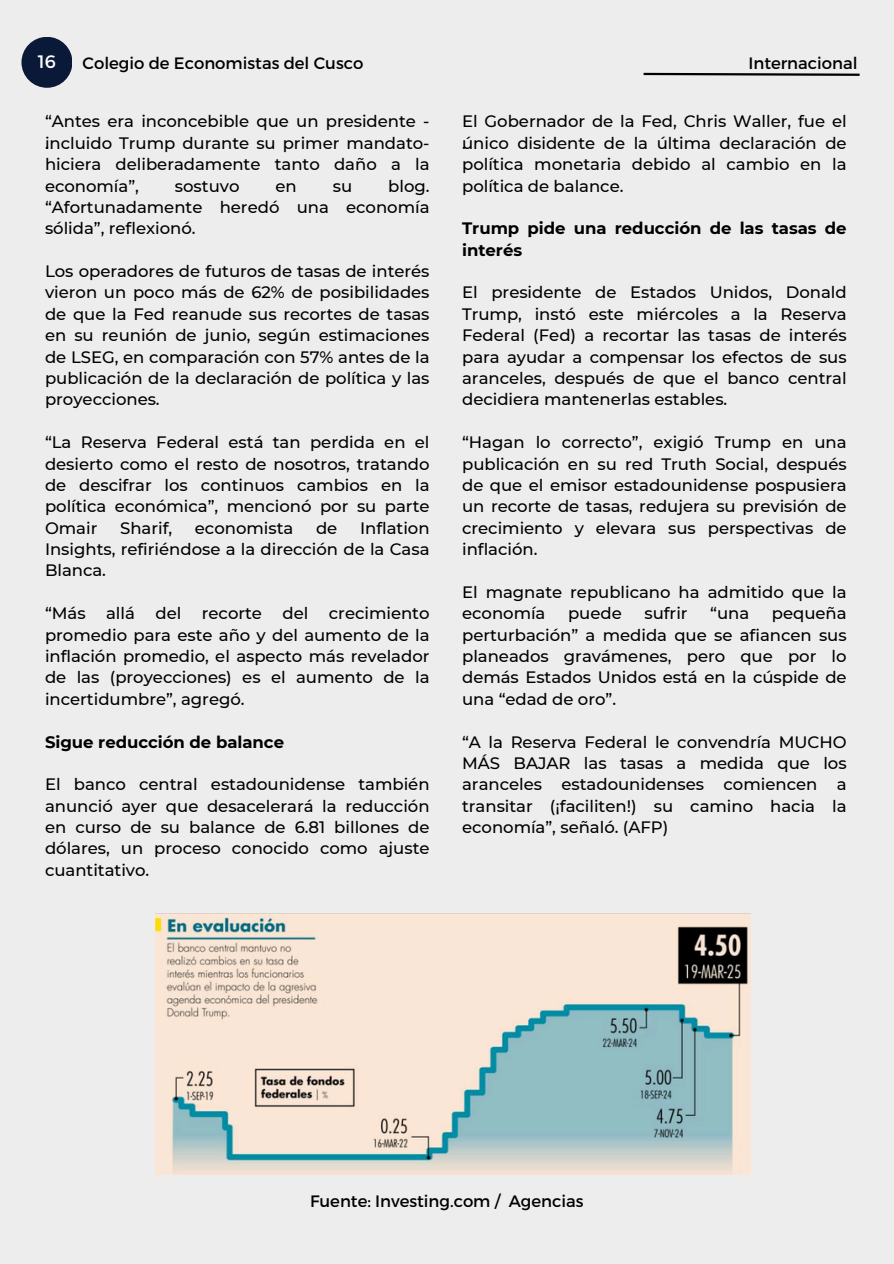
<style>
.page{position:relative;width:894px;height:1264px;background:#fff}
.page>*{position:absolute;margin:0;border:0;box-sizing:border-box;transform-origin:0 0}
.t1{font:18px "Montserrat";color:#fff}
.t2{font:500 16.5px/21.3px "Montserrat";color:#000;text-align:justify}
.t3{font:16.5px "Montserrat";color:#000}
.t4{font:700 16.5px/21.3px "Montserrat";color:#000}
</style>
<div class="page">
<div style="left:0;top:0;width:893px;height:1263px;background:#ededed"></div>
<div style="left:21px;top:37px;width:51px;height:51px;background:#0a1937;border-radius:50%"></div>
<svg style="left:643px;top:72px;width:217px;height:4px"></svg>
<img style="left:156px;top:913px;width:594px;height:261px">
<p class="t1" style="left:38px;top:50px;width:20px">16</p>
<p class="t3" style="left:82px;top:52px;width:282px">Colegio de Economistas del Cusco</p>
<p class="t3" style="left:748px;top:52px;width:111px">Internacional</p>
<h1 class="t2" style="left:45px;top:111px;width:386px">“Antes era inconcebible que un presidente - incluido Trump durante su primer mandato&shy;hiciera deliberadamente tanto daño a la economía”,</h1>
<p class="t2" style="left:45px;top:132px;width:5px">.</p>
<h1 class="t2" style="left:45px;top:175px;width:386px;text-indent:343px">blog. “Afortunadamente heredó una economía sólida”, reflexionó.</h1>
<h1 class="t2" style="left:45px;top:260px;width:386px">Los operadores de futuros de tasas de interés vieron un poco más de 62% de posibilidades de que la Fed reanude sus recortes de tasas en su reunión de junio, según estimaciones de LSEG, en comparación con 57% antes de la publicación de la declaración de política y las proyecciones.</h1>
<h1 class="t2" style="left:45px;top:431px;width:386px">“La Reserva Federal está tan perdida en el desierto como el resto de nosotros, tratando de descifrar los continuos cambios en la política económica”, mencionó por su parte Omair</h1>
<h1 class="t2" style="left:175px;top:175px;width:66px">sostuvo</h1>
<h1 class="t2" style="left:275px;top:175px;width:23px">en</h1>
<h1 class="t2" style="left:333px;top:175px;width:21px">su</h1>
<h1 class="t2" style="left:45px;top:517px;width:386px;text-indent:315px">Inflation Insights, refiriéndose a la dirección de la Casa Blanca.</h1>
<h1 class="t2" style="left:45px;top:602px;width:386px">“Más allá del recorte del crecimiento promedio para este año y del aumento de la inflación promedio, el aspecto más revelador de las (proyecciones) es el aumento de la incertidumbre”, agregó.</h1>
<h1 class="t4" style="left:45px;top:731px;width:240px">Sigue reducción de balance</h1>
<h1 class="t2" style="left:45px;top:773px;width:386px">El banco central estadounidense también anunció ayer que desacelerará la reducción en curso de su balance de 6.81 billones de dólares, un proceso conocido como ajuste cuantitativo.</h1>
<h1 class="t2" style="left:120px;top:517px;width:54px">Sharif,</h1>
<h1 class="t2" style="left:195px;top:517px;width:100px">economista</h1>
<h1 class="t2" style="left:316px;top:517px;width:23px">de</h1>
<h1 class="t2" style="left:462px;top:111px;width:386px">El Gobernador de la Fed, Chris Waller, fue el único disidente de la última declaración de política monetaria debido al cambio en la política de balance.</h1>
<h1 class="t4" style="left:462px;top:218px;width:386px">Trump pide una reducción de las tasas de interés</h1>
<h1 class="t2" style="left:462px;top:282px;width:386px">El presidente de Estados Unidos, Donald Trump, instó este miércoles a la Reserva Federal (Fed) a recortar las tasas de interés para ayudar a compensar los efectos de sus aranceles, después de que el banco central decidiera mantenerlas estables.</h1>
<h1 class="t2" style="left:462px;top:431px;width:386px">“Hagan lo correcto”, exigió Trump en una publicación en su red Truth Social, después de que el emisor estadounidense pospusiera un recorte de tasas, redujera su previsión de crecimiento y elevara sus perspectivas de inflación.</h1>
<h1 class="t2" style="left:462px;top:581px;width:386px">El magnate republicano ha admitido que la economía</h1>
<p class="t2" style="left:462px;top:132px;width:5px">.</p>
<h1 class="t2" style="left:568px;top:602px;width:55px">puede</h1>
<h1 class="t2" style="left:644px;top:602px;width:45px">sufrir</h1>
<h1 class="t2" style="left:710px;top:602px;width:41px">“una</h1>
<h1 class="t2" style="left:462px;top:602px;width:386px;text-indent:310px">pequeña perturbación” a medida que se afiancen sus planeados gravámenes, pero que por lo demás Estados Unidos está en la cúspide de una “edad de oro”.</h1>
<h1 class="t2" style="left:462px;top:731px;width:386px">“A la Reserva Federal le convendría MUCHO MÁS BAJAR las tasas a medida que los aranceles estadounidenses comiencen a transitar (¡faciliten!) su camino hacia la economía”, señaló. (AFP)</h1>
<p class="t3" style="left:310px;top:1189px;width:275px">Fuente: Investing.com / Agencias</p>
</div>
